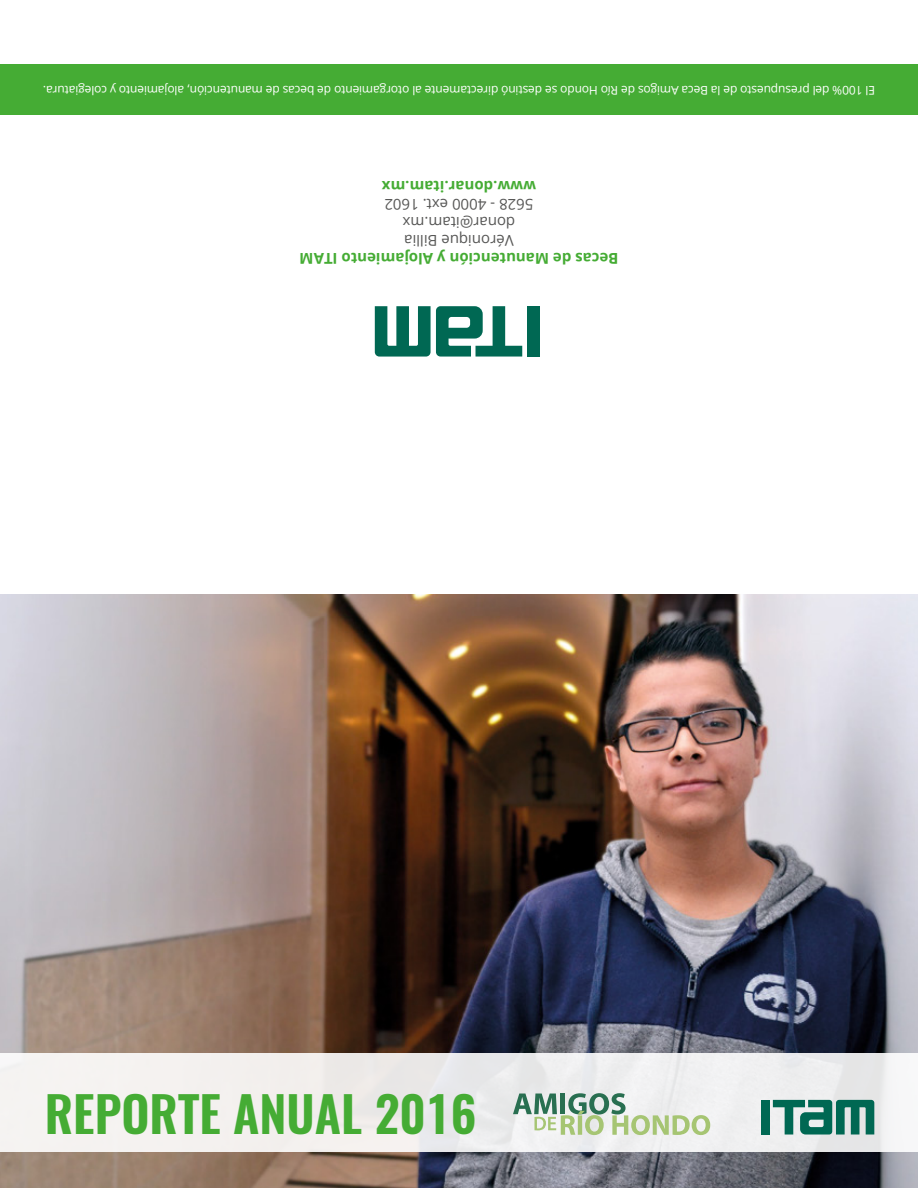
<style>
.page{position:relative;width:918px;height:1188px;background:#fff}
.page>*{position:absolute;margin:0;border:0;box-sizing:border-box;transform-origin:0 0}
.t1{font:600 49.05px "Oswald";color:#45ac34}
.t2{font:700 15px "Open Sans";color:#45ac34}
.t3{font:15px/18px "Open Sans";color:#575756;text-align:center}
.t4{font:12px "Open Sans";letter-spacing:-.01em;color:#fff}
</style>
<div class="page">
<img style="left:0;top:594px;width:918px;height:594px">
<div style="left:0;top:64px;width:918px;height:51px;background:#45ac34"></div>
<div style="left:527px;top:306px;width:12px;height:51px;background:#006853"></div>
<svg style="left:375px;top:306px;width:147px;height:51px"></svg>
<div style="left:0;top:1054px;width:918px;height:98px;background:#f2f0ef"></div>
<div style="left:761px;top:1100px;width:9px;height:35px;background:#006853"></div>
<svg style="left:773px;top:1100px;width:101px;height:35px"></svg>
<svg style="left:513px;top:1093px;width:197px;height:42px"></svg>
<p class="t4" style="left:875px;top:99px;width:833px;rotate:-180deg">El 100% del presupuesto de la Beca Amigos de Río Hondo se destinó directamente al otorgamiento de becas de manutención, alojamiento y colegiatura.</p>
<p class="t2" style="left:536px;top:197px;width:156px;rotate:-180deg">www.donar.itam.mx</p>
<p class="t3" style="left:533px;top:250px;width:150px;rotate:-180deg">Véronique Billia donar@itam.mx<br>5628 - 4000 ext. 1602</p>
<p class="t2" style="left:618px;top:269px;width:320px;rotate:-180deg">Becas de Manutención y Alojamiento ITAM</p>
<h1 class="t1" style="left:45px;top:1079px;width:433px">REPORTE ANUAL 2016</h1>
</div>
